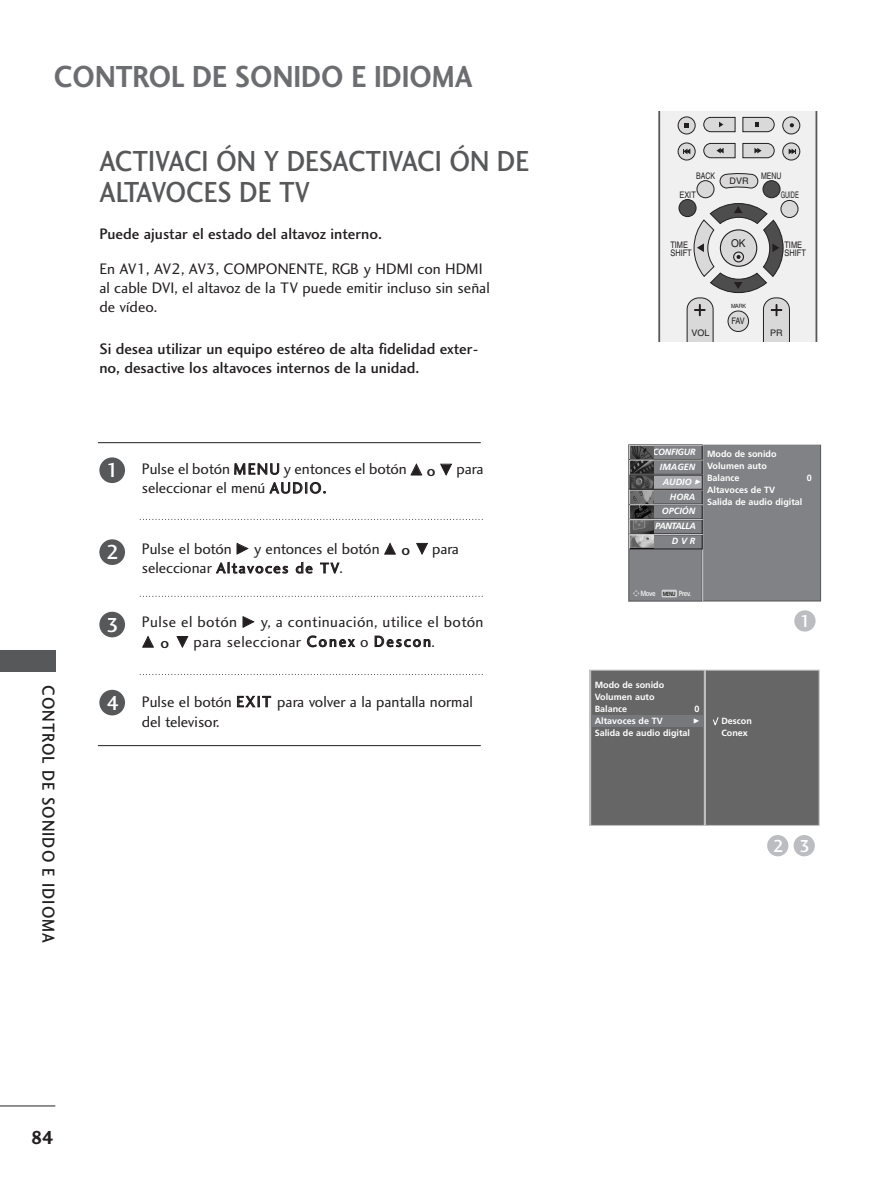
<style>
.page{position:relative;width:893px;height:1190px;background:#fff}
.page>*{position:absolute;margin:0;border:0;box-sizing:border-box;transform-origin:0 0}
.t1{font:31.5px "Charlotte Sans Bold Plain";color:#6c6d70;scale:.9 1}
.t2{font:30px/31.5px "Charlotte Sans Medium Plain";color:#57585a;scale:.9 1}
.t3{font:21px "Charlotte Sans Medium Plain";color:#fff}
.t4{font:19.5px "Charlotte Sans Bold Plain";color:#231f20}
.t5{font:18px "Charlotte Sans Medium Plain";letter-spacing:.06em;color:#231f20;scale:.9 1}
.t6{font:18px "Charlotte Sans Medium Plain";color:#fff}
.t7{font:15.75px/18.9px "Charlotte Sans Book Plain";color:#231f20}
.t8{font:15.75px/19.5px "Charlotte Sans Medium Plain";color:#231f20}
.t9{font:15.75px/19.8px "Charlotte Sans Book Plain";letter-spacing:.025em;color:#231f20}
.t10{font:15px "Charlotte Sans Book Plain";letter-spacing:.085em;color:#231f20;scale:1.05 1}
.t11{font:10.8px "Helvetica";color:#231f20;scale:.94 1}
.t12{font:700 9px/12px "Frutiger";color:#fff}
.t13{font:italic 700 9px/14.9px "Frutiger";color:#fff;text-align:right}
.t14{font:9px/8.7px "Helvetica";color:#231f20;scale:.83 1}
.t15{font:italic 700 9px/14.9px "Frutiger";letter-spacing:-.03em;color:#fff;text-align:right}
.t16{font:9px "Helvetica";color:#231f20}
.t17{font:9px "Helvetica";color:#231f20;scale:.77 1}
.t18{font:9px "Helvetica";color:#231f20;scale:.64 1}
.t19{font:700 7.5px "Frutiger";letter-spacing:-.085em;color:#e6e7e9;scale:.85 1}
.t20{font:6px "FZDING33";color:#fff}
.t21{font:5.85px "Helvetica";color:#231f20;scale:.94 1}
.s1{font-family:"FZDING33";font-size:12px}
.s2{font-family:"Charlotte Sans Medium Plain"}
.s3{font-size:15.75px}
.s4{font-family:"Manual One";font-weight:400;font-style:normal;font-size:7.5px;color:#808285}
.s5{font-family:"FZDING33";font-weight:400;font-size:6px}
.s6{font-size:6px;color:#231f20}
</style>
<div class="page">
<hr style="left:0;top:1105px;width:55px;height:1px;background:#231f20">
<div style="left:0;top:651px;width:55px;height:21px;background:#57585a"></div>
<svg style="left:658px;top:112px;width:159px;height:229px"></svg>
<div style="left:794px;top:610px;width:21px;height:21px;background:#bcbdc0;border-radius:50%"></div>
<div style="left:793px;top:835px;width:21px;height:21px;background:#bcbdc0;border-radius:50%"></div>
<div style="left:767px;top:835px;width:21px;height:21px;background:#bcbdc0;border-radius:50%"></div>
<hr style="left:98px;top:442px;width:383px;height:1px;background:#231f20">
<hr style="left:98px;top:745px;width:383px;height:1px;background:#231f20">
<svg style="left:140px;top:519px;width:343px;height:1px"></svg>
<svg style="left:140px;top:596px;width:343px;height:1px"></svg>
<svg style="left:140px;top:674px;width:343px;height:1px"></svg>
<div style="left:99px;top:457px;width:26px;height:26px;background:#57585a;border-radius:50%"></div>
<div style="left:99px;top:539px;width:26px;height:26px;background:#57585a;border-radius:50%"></div>
<div style="left:99px;top:611px;width:26px;height:26px;background:#57585a;border-radius:50%"></div>
<div style="left:99px;top:690px;width:26px;height:25px;background:#57585a;border-radius:50%"></div>
<div style="left:629px;top:445px;width:72px;height:155px;background:#808285"></div>
<div style="left:628px;top:444px;width:74px;height:157px;border:1px solid #57585a"></div>
<div style="left:703px;top:445px;width:117px;height:155px;background:#808285"></div>
<div style="left:702px;top:444px;width:119px;height:157px;border:1px solid #57585a"></div>
<hr style="left:702px;top:444px;width:118px;height:1px;background:#d1d2d4">
<hr style="left:702px;top:445px;width:1px;height:157px;background:#d1d2d4">
<img style="left:630px;top:446px;width:23px;height:101px">
<div style="left:629px;top:460px;width:73px;height:15px;border:1px solid #231f20"></div>
<hr style="left:629px;top:460px;width:73px;height:1px;background:#d1d2d4">
<svg style="left:631px;top:477px;width:69px;height:10px"></svg>
<hr style="left:629px;top:474px;width:73px;height:1px;background:#d1d2d4">
<hr style="left:629px;top:489px;width:73px;height:1px;background:#d1d2d4">
<div style="left:629px;top:504px;width:73px;height:15px;border:1px solid #231f20"></div>
<div style="left:629px;top:519px;width:73px;height:15px;border:1px solid #231f20"></div>
<hr style="left:629px;top:519px;width:73px;height:1px;background:#d1d2d4">
<div style="left:629px;top:534px;width:73px;height:15px;border:1px solid #231f20"></div>
<svg style="left:629px;top:446px;width:1px;height:102px"></svg>
<hr style="left:629px;top:534px;width:73px;height:1px;background:#d1d2d4">
<hr style="left:629px;top:504px;width:73px;height:1px;background:#d1d2d4">
<div style="left:661px;top:589px;width:16px;height:8px;background:#d1d2d4"></div>
<svg style="left:633px;top:590px;width:6px;height:6px"></svg>
<hr style="left:629px;top:445px;width:73px;height:1px;background:#d1d2d4">
<div style="left:629px;top:475px;width:73px;height:14px;border:1px solid #231f20"></div>
<div style="left:590px;top:669px;width:231px;height:159px;background:linear-gradient(to right,#bcbdbf,#bcbdbf)"></div>
<div style="left:590px;top:670px;width:114px;height:155px;background:#666;border:1px solid #bcbdc0"></div>
<div style="left:705px;top:670px;width:114px;height:155px;background:#666;border:1px solid #bcbdc0"></div>
<div style="left:591px;top:715px;width:113px;height:11px;background:#76787b"></div>
<svg style="left:713px;top:717px;width:6px;height:9px"></svg>
<h1 class="t1" style="left:54px;top:64px;width:467px">CONTROL DE SONIDO E IDIOMA</h1>
<h2 class="t2" style="left:99px;top:148px;width:479px">ACTIVACI ÓN Y DESACTIVACI ÓN DE<br>ALTAVOCES DE TV</h2>
<p class="t8" style="left:99px;top:226px;width:284px">Puede ajustar el estado del altavoz interno.</p>
<p class="t7" style="left:99px;top:261px;width:392px">En AV1, AV2, AV3, COMPONENTE, RGB y HDMI con HDMI al cable DVI, el altavoz de la TV puede emitir incluso sin señal de vídeo.</p>
<p class="t8" style="left:99px;top:340px;width:380px">Si desea utilizar un equipo estéreo de alta fidelidad exter&shy;no, desactive los altavoces internos de la unidad.</p>
<p class="t5" style="left:55px;top:685px;width:288px;rotate:90deg">CONTROL DE SONIDO E IDIOMA</p>
<h3 class="t3" style="left:106px;top:462px;width:14px">1</h3>
<p class="t7" style="left:142px;top:461px;width:343px">Pulse el botón MENU y entonces el botón <span class="s1">D</span> <span class="s2">o</span> <span class="s1">E</span> para seleccionar el menú AUDIO.</p>
<h3 class="t3" style="left:106px;top:544px;width:14px">2</h3>
<p class="t7" style="left:142px;top:540px;width:319px">Pulse el botón <span class="s1">G</span> y entonces el botón <span class="s1">D</span> <span class="s2">o</span> <span class="s1">E</span> para</p>
<p class="t10" style="left:142px;top:562px;width:193px"><span class="s3">seleccionar</span> Altavoces de TV<span class="s3">.</span></p>
<h3 class="t3" style="left:106px;top:616px;width:14px">3</h3>
<p class="t9" style="left:142px;top:613px;width:343px">Pulse el botón <span class="s1">G</span> y, a continuación, utilice el botón<br><span class="s1">D</span> <span class="s2">o</span> <span class="s1">E</span> para seleccionar Conex o Descon.</p>
<h3 class="t3" style="left:106px;top:694px;width:14px">4</h3>
<p class="t7" style="left:142px;top:693px;width:332px;line-height:19.5px">Pulse el botón EXIT para volver a la pantalla normal del televisor.</p>
<p class="t17" style="left:696px;top:173px;width:26px">BACK</p>
<p class="t17" style="left:761px;top:173px;width:28px">MENU</p>
<p class="t16" style="left:729px;top:178px;width:20px">DVR</p>
<p class="t14" style="left:679px;top:191px;width:21px">EXIT</p>
<p class="t18" style="left:780px;top:192px;width:30px">GUIDE</p>
<p class="t11" style="left:731px;top:239px;width:17px">OK</p>
<p class="t14" style="left:670px;top:241px;width:27px">TIME<br>SHIFT</p>
<p class="t14" style="left:784px;top:241px;width:27px">TIME<br>SHIFT</p>
<p class="t21" style="left:731px;top:304px;width:17px">MARK</p>
<p class="t14" style="left:731px;top:318px;width:18px">FAV</p>
<p class="t16" style="left:691px;top:330px;width:20px">VOL</p>
<p class="t16" style="left:770px;top:330px;width:14px">PR</p>
<p class="t15" style="left:653px;top:445px;width:49px">CONFIGUR<span class="s4">O<br></span>IMAGEN<span class="s4">O</span></p>
<p class="t13" style="left:655px;top:489px;width:47px">HORA<span class="s4">O<br></span>OPCIÓN<span class="s4">O<br></span>PANTALLA<span class="s4">O<br></span>D V R<span class="s4">O</span></p>
<p class="t12" style="left:707px;top:449px;width:71px">Modo de sonido<br>Volumen auto<br>Balance</p>
<p class="t12" style="left:806px;top:473px;width:7px">0</p>
<p class="t13" style="left:662px;top:475px;width:40px">AUDIO <span class="s5">G</span></p>
<p class="t12" style="left:707px;top:485px;width:97px">Altavoces de TV<br>Salida de audio digital</p>
<p class="t19" style="left:640px;top:590px;width:61px">Move <span class="s6">MENU</span> Prev.</p>
<p class="t12" style="left:594px;top:679px;width:71px">Modo de sonido<br>Volumen auto<br>Balance</p>
<p class="t12" style="left:694px;top:703px;width:7px">0</p>
<p class="t12" style="left:594px;top:715px;width:70px">Altavoces de TV</p>
<p class="t20" style="left:693px;top:718px;width:7px">G</p>
<p class="t12" style="left:594px;top:727px;width:97px">Salida de audio digital</p>
<p class="t12" style="left:721px;top:716px;width:32px">Descon<br>Conex</p>
<p class="t6" style="left:800px;top:614px;width:12px">1</p>
<p class="t6" style="left:773px;top:839px;width:39px">2 3</p>
<p class="t4" style="left:31px;top:1129px;width:25px">84</p>
</div>
